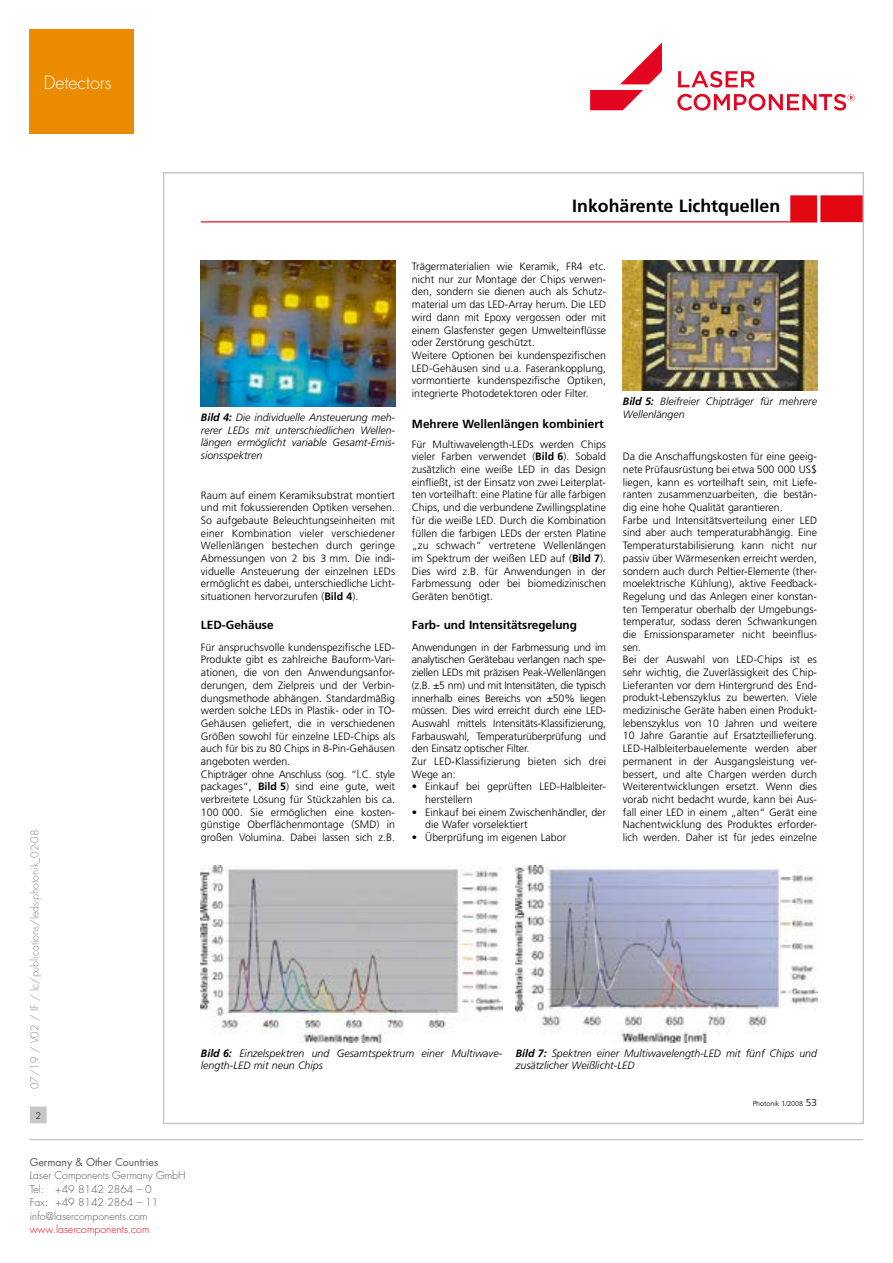
<style>
.page{position:relative;width:893px;height:1263px;background:#fff}
.page>*{position:absolute;margin:0;border:0;box-sizing:border-box;transform-origin:0 0}
.t1{font:300 18px "Futura Std";color:#fff}
.t2{font:700 17.7px "Frutiger LT";color:#000}
.t3{font:700 11.85px "Frutiger LT";color:#000}
.t4{font:300 10.65px/12.8px "Frutiger LT";color:#000}
.t5{font:300 10.65px/12.8px "Frutiger LT";letter-spacing:-.02em;color:#000}
.t6{font:italic 300 10.65px/12.8px "Frutiger LT";color:#000}
.t7{font:300 10.5px/13.5px "Futura Std";color:#575756}
.t8{font:300 10.5px "Futura Std";color:#878787}
.t9{font:300 10.5px "Futura Std";color:#e30613}
.t10{font:10.5px "Futura Std";color:#575756}
.t11{font:300 9px "Futura Std";color:#000}
.t12{font:300 7.05px "Frutiger";color:#000}
.s1{font-weight:700}
.s2{font-size:10.05px}
</style>
<div class="page">
<hr style="left:30px;top:1139px;width:833px;height:1px;background:#c6c6c6">
<div style="left:31px;top:1107px;width:15px;height:16px;background:#c6c6c6"></div>
<div style="left:30px;top:1106px;width:17px;height:17px;border:1px solid #c6c6c6"></div>
<svg style="left:677px;top:71px;width:178px;height:40px"></svg>
<svg style="left:590px;top:43px;width:72px;height:67px"></svg>
<hr style="left:201px;top:221px;width:616px;height:1px;background:#e30613">
<div style="left:791px;top:196px;width:25px;height:26px;background:#e30613"></div>
<div style="left:790px;top:195px;width:27px;height:27px;border:1px solid #e30613"></div>
<div style="left:821px;top:196px;width:42px;height:26px;background:#e30613"></div>
<div style="left:820px;top:195px;width:43px;height:27px;border:1px solid #e30613"></div>
<img style="left:201px;top:261px;width:194px;height:145px">
<img style="left:623px;top:261px;width:194px;height:129px">
<img style="left:201px;top:865px;width:301px;height:177px">
<img style="left:516px;top:865px;width:301px;height:177px">
<div style="left:30px;top:30px;width:104px;height:104px;background:#ea8b00"></div>
<h1 class="t1" style="left:44px;top:72px;width:69px">Detectors</h1>
<h2 class="t2" style="left:572px;top:195px;width:209px">Inkohärente Lichtquellen</h2>
<p class="t8" style="left:28px;top:1089px;width:261px;rotate:-90deg">07/19 / V02 / IF / lc/publications/leds-photonik_02-08</p>
<p class="t11" style="left:35px;top:1110px;width:7px">2</p>
<p class="t10" style="left:30px;top:1155px;width:130px">Germany &amp; Other Countries</p>
<p class="t7" style="left:30px;top:1169px;width:157px">Laser Components Germany GmbH<br>Tel: +49 8142 2864 – 0<br>Fax: +49 8142 2864 – 11 info@lasercomponents.com</p>
<p class="t9" style="left:30px;top:1223px;width:121px">www.lasercomponents.com</p>
<p class="t6" style="left:201px;top:411px;width:196px;text-align:justify"><span class="s1">Bild 4:</span> Die individuelle Ansteuerung meh&shy;rerer LEDs mit unterschiedlichen Wellen&shy;längen ermöglicht variable Gesamt-Emis&shy;sionsspektren</p>
<p class="t4" style="left:201px;top:489px;width:196px;text-align:justify">Raum auf einem Keramiksubstrat montiert und mit fokussierenden Optiken versehen.<br>So aufgebaute Beleuchtungseinheiten mit einer Kombination vieler verschiedener Wellenlängen bestechen durch geringe Abmessungen von 2 bis 3 mm. Die indi&shy;viduelle Ansteuerung der einzelnen LEDs ermöglicht es dabei, unterschiedliche Licht&shy;situationen hervorzurufen (<span class="s1">Bild 4</span>).</p>
<p class="t3" style="left:201px;top:618px;width:74px">LED-Gehäuse</p>
<p class="t4" style="left:201px;top:641px;width:196px">Für anspruchsvolle kundenspezifische LED-Produkte gibt es zahlreiche Bauform-Vari&shy;ationen, die von den Anwendungsanfor&shy;derungen, dem Zielpreis und der Verbin&shy;dungsmethode abhängen. Standardmäßig werden solche LEDs in Plastik- oder in TO-Gehäusen geliefert, die in verschiedenen Größen sowohl für einzelne LED-Chips als auch für bis zu 80 Chips in 8-Pin-Gehäusen angeboten werden.<br>Chipträger ohne Anschluss (sog. “l.C. style packages“, <span class="s1">Bild 5</span>) sind eine gute, weit verbreitete Lösung für Stückzahlen bis ca.<br>100 000. Sie ermöglichen eine kosten&shy;günstige Oberflächenmontage (SMD) in großen Volumina. Dabei lassen sich z.B.</p>
<p class="t4" style="left:412px;top:260px;width:196px">Trägermaterialien wie Keramik, FR4 etc. nicht nur zur Montage der Chips verwen&shy;den, sondern sie dienen auch als Schutz&shy;material um das LED-Array herum. Die LED wird dann mit Epoxy vergossen oder mit einem Glasfenster gegen Umwelteinflüsse oder Zerstörung geschützt.<br>Weitere Optionen bei kundenspezifischen LED-Gehäusen sind u.a. Faserankopplung, vormontierte kundenspezifische Optiken, integrierte Photodetektoren oder Filter.</p>
<p class="t3" style="left:412px;top:416px;width:193px">Mehrere Wellenlängen kombiniert</p>
<p class="t4" style="left:412px;top:438px;width:196px;text-align:justify">Für Multiwavelength-LEDs werden Chips vieler Farben verwendet (<span class="s1">Bild 6</span>). Sobald zusätzlich eine weiße LED in das Design einfließt, ist der Einsatz von zwei Leiterplat&shy;ten vorteilhaft: eine Platine für alle farbigen Chips, und die verbundene Zwillingsplatine für die weiße LED. Durch die Kombination füllen die farbigen LEDs der ersten Platine „zu schwach“ vertretene Wellenlängen im Spektrum der weißen LED auf (<span class="s1">Bild 7</span>).<br>Dies wird z.B. für Anwendungen in der Farbmessung oder bei biomedizinischen Geräten benötigt.</p>
<p class="t3" style="left:412px;top:618px;width:167px">Farb- und Intensitätsregelung</p>
<p class="t5" style="left:412px;top:641px;width:196px">Anwendungen in der Farbmessung und im analytischen Gerätebau verlangen nach spe&shy;ziellen LEDs mit präzisen Peak-Wellenlängen (z.B. ±5 nm) und mit Intensitäten, die typisch innerhalb eines Bereichs von ±50% liegen müssen. Dies wird erreicht durch eine LED-Auswahl mittels Intensitäts-Klassifizierung, Farbauswahl, Temperaturüberprüfung und den Einsatz optischer Filter.<br>Zur LED-Klassifizierung bieten sich drei Wege an:</p>
<p class="t4" style="left:425px;top:780px;width:182px;text-indent:-13px">• Einkauf bei geprüften LED-Halbleiter&shy;herstellern</p>
<p class="t4" style="left:425px;top:806px;width:182px;text-indent:-13px">• Einkauf bei einem Zwischenhändler, der die Wafer vorselektiert</p>
<p class="t4" style="left:412px;top:831px;width:156px">• Überprüfung im eigenen Labor</p>
<p class="t6" style="left:623px;top:395px;width:196px"><span class="s1">Bild 5:</span> Bleifreier Chipträger für mehrere<br>Wellenlängen</p>
<p class="t4" style="left:623px;top:450px;width:196px">Da die Anschaffungskosten für eine geeig&shy;nete Prüfausrüstung bei etwa 500 000 US$ liegen, kann es vorteilhaft sein, mit Liefe&shy;ranten zusammenzuarbeiten, die bestän&shy;dig eine hohe Qualität garantieren.<br>Farbe und Intensitätsverteilung einer LED sind aber auch temperaturabhängig. Eine Temperaturstabilisierung kann nicht nur passiv über Wärmesenken erreicht werden, sondern auch durch Peltier-Elemente (ther&shy;moelektrische Kühlung), aktive Feedback-Regelung und das Anlegen einer konstan&shy;ten Temperatur oberhalb der Umgebungs&shy;temperatur, sodass deren Schwankungen die Emissionsparameter nicht beeinflus&shy;sen.<br>Bei der Auswahl von LED-Chips ist es sehr wichtig, die Zuverlässigkeit des Chip-Lieferanten vor dem Hintergrund des End&shy;produkt-Lebenszyklus zu bewerten. Viele medizinische Geräte haben einen Produkt&shy;lebenszyklus von 10 Jahren und weitere 10 Jahre Garantie auf Ersatzteillieferung.<br>LED-Halbleiterbauelemente werden aber permanent in der Ausgangsleistung ver&shy;bessert, und alte Chargen werden durch Weiterentwicklungen ersetzt. Wenn dies vorab nicht bedacht wurde, kann bei Aus&shy;fall einer LED in einem „alten“ Gerät eine Nachentwicklung des Produktes erforder&shy;lich werden. Daher ist für jedes einzelne</p>
<p class="t6" style="left:201px;top:1047px;width:303px"><span class="s1">Bild 6:</span> Einzelspektren und Gesamtspektrum einer Multiwave&shy;length-LED mit neun Chips</p>
<p class="t6" style="left:516px;top:1047px;width:303px"><span class="s1">Bild 7:</span> Spektren einer Multiwavelength-LED mit fünf Chips und zusätzlicher Weißlicht-LED</p>
<p class="t12" style="left:753px;top:1099px;width:66px">Photonik 1/2008 <span class="s2">53</span></p>
</div>
